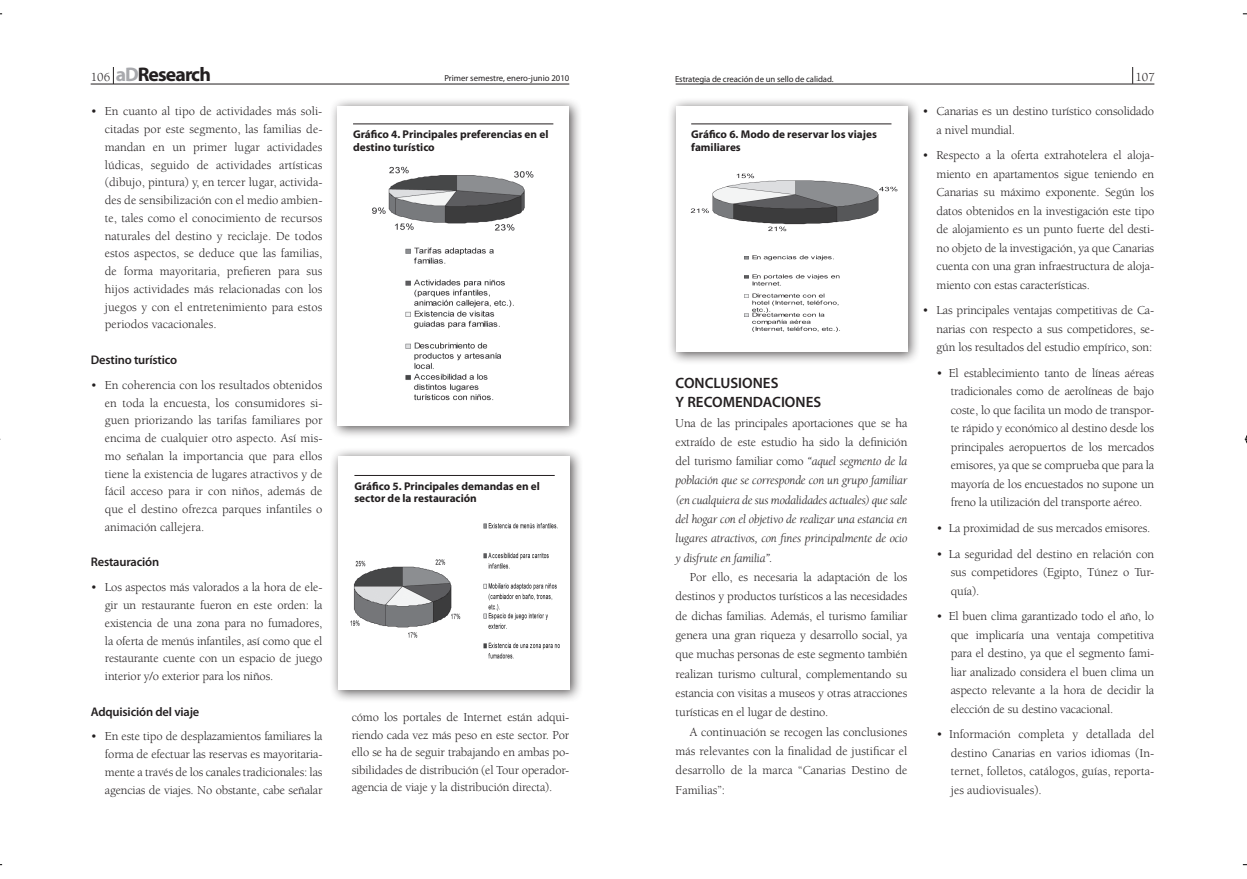
<style>
.page{position:relative;width:1247px;height:879px;background:#fff}
.page>*{position:absolute;margin:0;border:0;box-sizing:border-box;transform-origin:0 0}
.t1{font:700 19.75px "Myriad Pro";letter-spacing:-.04em;color:#231f20}
.t2{font:600 15px/19.4px "Myriad Pro";color:#231f20}
.t3{font:12.5px/17.8px "Berkeley";letter-spacing:-.015em;color:#231f20;text-align:justify}
.t4{font:italic 12.5px/19.2px "Berkeley";letter-spacing:-.015em;color:#231f20;text-align:justify}
.t5{font:600 12.5px "Myriad Pro";letter-spacing:-.015em;color:#231f20}
.t6{font:700 11.25px/12.4px "Myriad Pro";color:#231f20}
.t7{font:8.75px "Myriad Pro";letter-spacing:-.01em;color:#231f20}
.s1{font-family:"Berkeley";font-weight:400;font-size:12.5px}
.s2{color:#a8a9ad}
.s3{font-style:normal}
</style>
<div class="page">
<hr style="left:91px;top:84px;width:478px;height:1px;background:#231f20">
<svg style="left:113px;top:67px;width:1px;height:17px"></svg>
<hr style="left:675px;top:84px;width:479px;height:1px;background:#231f20">
<svg style="left:1132px;top:67px;width:1px;height:17px"></svg>
<div style="left:328px;top:97px;width:254px;height:342px;background:#231f20;opacity:.75"></div>
<div style="left:337px;top:106px;width:232px;height:320px;background:#fff"></div>
<img style="left:372px;top:166px;width:162px;height:235px">
<hr style="left:353px;top:124px;width:200px;height:1px;background:#231f20">
<div style="left:666px;top:97px;width:254px;height:268px;background:#231f20;opacity:.75"></div>
<div style="left:675px;top:106px;width:232px;height:246px;background:#fff"></div>
<img style="left:690px;top:173px;width:208px;height:158px">
<hr style="left:691px;top:124px;width:200px;height:1px;background:#231f20">
<div style="left:329px;top:447px;width:253px;height:255px;background:#231f20;opacity:.75"></div>
<div style="left:338px;top:456px;width:232px;height:233px;background:#fff"></div>
<img style="left:350px;top:522px;width:209px;height:137px">
<hr style="left:354px;top:475px;width:200px;height:1px;background:#231f20">
<svg style="left:1244px;top:435px;width:3px;height:9px"></svg>
<h1 class="t1" style="left:91px;top:61px;width:122px"><span class="s1">106</span> <span class="s2">aD</span>Research</h1>
<p class="t7" style="left:444px;top:73px;width:126px">Primer semestre, enero-junio 2010</p>
<p class="t7" style="left:675px;top:74px;width:160px">Estrategia de creación de un sello de calidad.</p>
<p class="t3" style="left:1135px;top:69px;width:21px">107</p>
<p class="t3" style="left:105px;top:103px;width:219px;text-indent:-14px">• En cuanto al tipo de actividades más soli&shy;citadas por este segmento, las familias de&shy;mandan en un primer lugar actividades lúdicas, seguido de actividades artísticas (dibujo, pintura) y, en tercer lugar, activida&shy;des de sensibilización con el medio ambien&shy;te, tales como el conocimiento de recursos naturales del destino y reciclaje. De todos estos aspectos, se deduce que las familias, de forma mayoritaria, prefieren para sus hijos actividades más relacionadas con los juegos y con el entretenimiento para estos periodos vacacionales.</p>
<p class="t5" style="left:91px;top:352px;width:88px">Destino turístico</p>
<p class="t3" style="left:105px;top:376px;width:219px;text-indent:-14px">• En coherencia con los resultados obtenidos en toda la encuesta, los consumidores si&shy;guen priorizando las tarifas familiares por encima de cualquier otro aspecto. Así mis&shy;mo señalan la importancia que para ellos tiene la existencia de lugares atractivos y de fácil acceso para ir con niños, además de que el destino ofrezca parques infantiles o animación callejera.</p>
<p class="t5" style="left:91px;top:554px;width:70px">Restauración</p>
<p class="t3" style="left:105px;top:578px;width:219px;text-indent:-14px">• Los aspectos más valorados a la hora de ele&shy;gir un restaurante fueron en este orden: la existencia de una zona para no fumadores, la oferta de menús infantiles, así como que el restaurante cuente con un espacio de juego interior y/o exterior para los niños.</p>
<p class="t5" style="left:91px;top:703px;width:110px">Adquisición del viaje</p>
<p class="t3" style="left:105px;top:727px;width:219px;text-indent:-14px">• En este tipo de desplazamientos familiares la forma de efectuar las reservas es mayoritaria&shy;mente a través de los canales tradicionales: las agencias de viajes. No obstante, cabe señalar</p>
<p class="t3" style="left:936px;top:102px;width:219px;line-height:18.5px;text-indent:-14px">• Canarias es un destino turístico consolidado a nivel mundial.</p>
<p class="t3" style="left:936px;top:146px;width:219px;line-height:18.5px;text-indent:-14px">• Respecto a la oferta extrahotelera el aloja&shy;miento en apartamentos sigue teniendo en Canarias su máximo exponente. Según los datos obtenidos en la investigación este tipo de alojamiento es un punto fuerte del desti&shy;no objeto de la investigación, ya que Canarias cuenta con una gran infraestructura de aloja&shy;miento con estas características.</p>
<p class="t3" style="left:936px;top:301px;width:219px;line-height:18.5px;text-indent:-14px">• Las principales ventajas competitivas de Ca&shy;narias con respecto a sus competidores, se&shy;gún los resultados del estudio empírico, son:</p>
<p class="t3" style="left:950px;top:364px;width:205px;line-height:18.5px;text-indent:-14px">• El establecimiento tanto de líneas aéreas tradicionales como de aerolíneas de bajo coste, lo que facilita un modo de transpor&shy;te rápido y económico al destino desde los principales aeropuertos de los mercados emisores, ya que se comprueba que para la mayoría de los encuestados no supone un freno la utilización del transporte aéreo.</p>
<p class="t3" style="left:936px;top:519px;width:215px">• La proximidad de sus mercados emisores.</p>
<p class="t3" style="left:950px;top:544px;width:205px;line-height:18.5px;text-indent:-14px">• La seguridad del destino en relación con sus competidores (Egipto, Túnez o Tur&shy;quía).</p>
<p class="t3" style="left:950px;top:607px;width:205px;line-height:18.5px;text-indent:-14px">• El buen clima garantizado todo el año, lo que implicaría una ventaja competitiva para el destino, ya que el segmento fami&shy;liar analizado considera el buen clima un aspecto relevante a la hora de decidir la elección de su destino vacacional.</p>
<p class="t3" style="left:950px;top:725px;width:205px;line-height:18.5px;text-indent:-14px">• Información completa y detallada del destino Canarias en varios idiomas (In&shy;ternet, folletos, catálogos, guías, reporta&shy;jes audiovisuales).</p>
<p class="t6" style="left:353px;top:128px;width:197px">Gráfico 4. Principales preferencias en el destino turístico</p>
<p class="t6" style="left:691px;top:128px;width:187px">Gráfico 6. Modo de reservar los viajes familiares</p>
<p class="t2" style="left:675px;top:373px;width:147px">CONCLUSIONES<br>Y RECOMENDACIONES</p>
<p class="t4" style="left:675px;top:413px;width:233px"><span class="s3">Una de las principales aportaciones que se ha extraído de este estudio ha sido la definición del turismo familiar como</span> “aquel segmento de la población que se corresponde con un grupo familiar (en cualquiera de sus modalidades actuales) que sale del hogar con el objetivo de realizar una estancia en lugares atractivos, con fines principalmente de ocio y disfrute en familia”.</p>
<p class="t3" style="left:675px;top:568px;width:233px;line-height:19.2px;text-indent:14px">Por ello, es necesaria la adaptación de los destinos y productos turísticos a las necesidades de dichas familias. Además, el turismo familiar genera una gran riqueza y desarrollo social, ya que muchas personas de este segmento también realizan turismo cultural, complementando su estancia con visitas a museos y otras atracciones turísticas en el lugar de destino.</p>
<p class="t3" style="left:675px;top:722px;width:233px;line-height:19.2px;text-indent:14px">A continuación se recogen las conclusiones más relevantes con la finalidad de justificar el desarrollo de la marca “Canarias Destino de Familias”:</p>
<p class="t6" style="left:354px;top:479px;width:187px">Gráfico 5. Principales demandas en el sector de la restauración</p>
<p class="t3" style="left:352px;top:709px;width:219px">cómo los portales de Internet están adqui&shy;riendo cada vez más peso en este sector. Por ello se ha de seguir trabajando en ambas po&shy;sibilidades de distribución (el Tour operador&shy;agencia de viaje y la distribución directa).</p>
</div>
